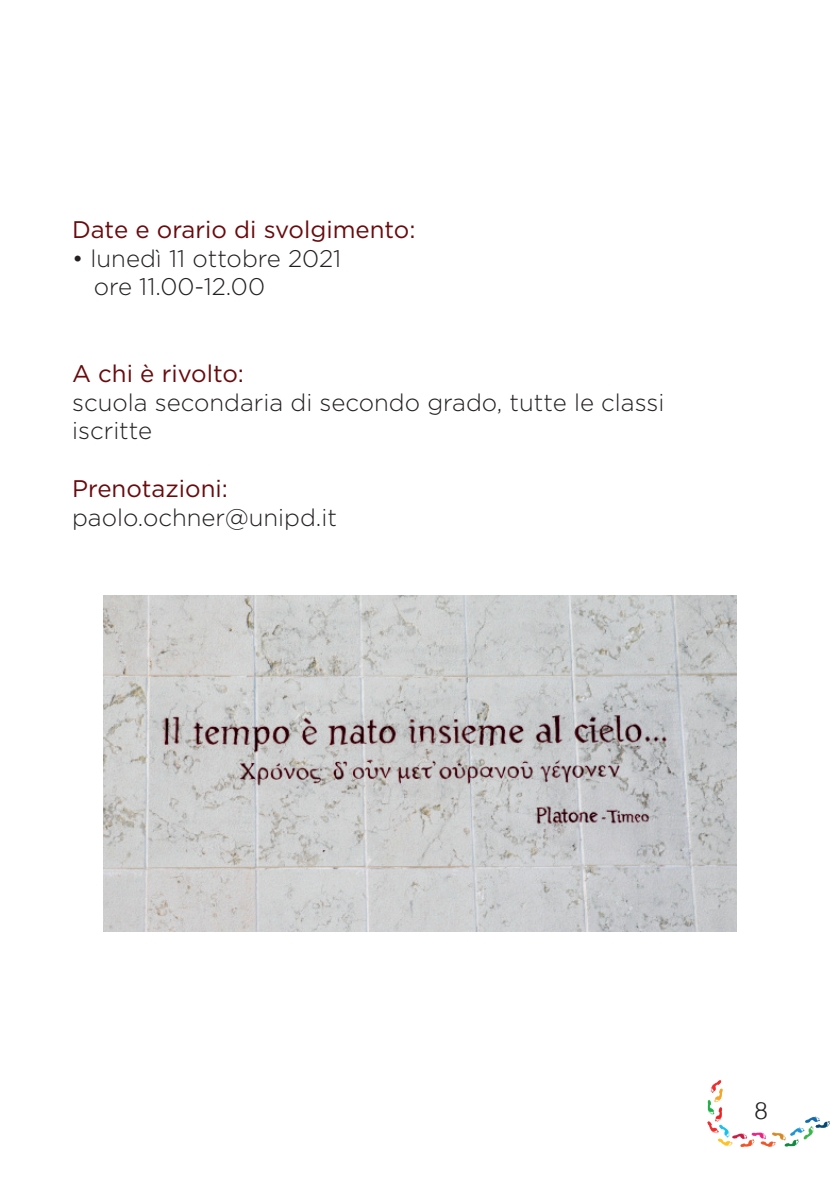
<style>
.page{position:relative;width:840px;height:1191px;background:#fff}
.page>*{position:absolute;margin:0;border:0;box-sizing:border-box;transform-origin:0 0}
.t1{font:300 24px/28.8px "Gotham";color:#231f20}
.t2{font:24px "Gotham";color:#690a0d}
.t3{font:300 24px "Helvetica";color:#231f20}
</style>
<div class="page">
<img style="left:707px;top:1081px;width:121px;height:65px">
<img style="left:103px;top:595px;width:633px;height:336px">
<p class="t2" style="left:72px;top:214px;width:345px">Date e orario di svolgimento:</p>
<p class="t1" style="left:94px;top:243px;width:249px;text-indent:-22px">• lunedì 11 ottobre 2021 ore 11.00-12.00</p>
<p class="t2" style="left:72px;top:358px;width:173px">A chi è rivolto:</p>
<p class="t1" style="left:72px;top:387px;width:593px">scuola secondaria di secondo grado, tutte le classi iscritte</p>
<p class="t2" style="left:72px;top:473px;width:157px">Prenotazioni:</p>
<p class="t1" style="left:72px;top:502px;width:266px">paolo.ochner@unipd.it</p>
<p class="t3" style="left:754px;top:1089px;width:15px">8</p>
</div>
